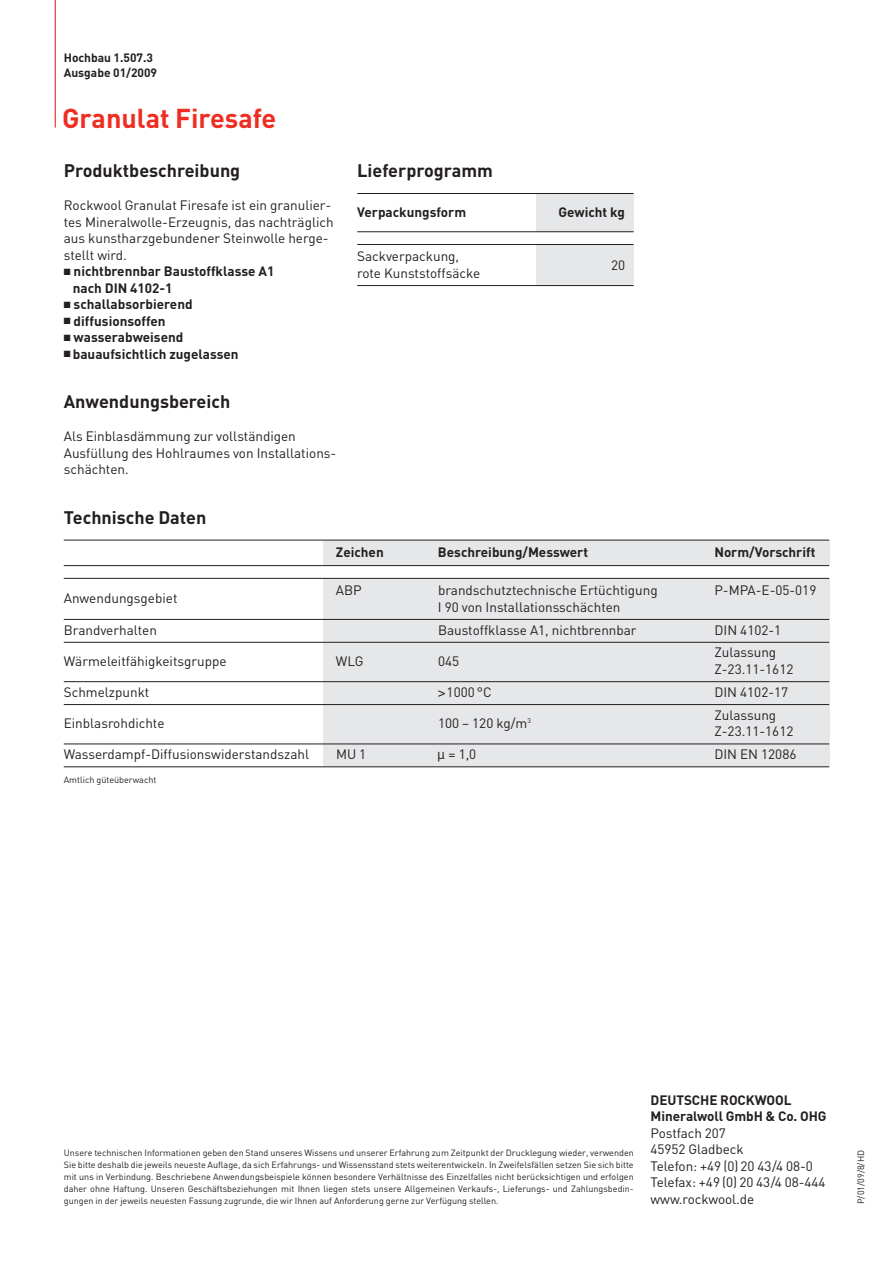
<style>
.page{position:relative;width:893px;height:1263px;background:#fff}
.page>*{position:absolute;margin:0;border:0;box-sizing:border-box;transform-origin:0 0}
.t1{font:700 27px "DIN";color:#ee2e22}
.t2{font:700 18px "DIN";color:#231f20}
.t3{font:13.5px/16.5px "DIN";color:#231f20}
.t4{font:700 13.5px/16.5px "DIN";color:#231f20}
.t5{font:700 12px/15px "DIN";color:#231f20}
.t6{font:9px/12px "DIN";color:#231f20;text-align:justify}
.s1{color:#fff}
.s2{font-family:"Olympia"}
</style>
<div class="page">
<div style="left:323px;top:578px;width:506px;height:189px;background:#e6e7e9"></div>
<hr style="left:55px;top:0;width:1px;height:128px;background:#ee2e22">
<div style="left:536px;top:193px;width:98px;height:39px;background:#e6e7e9"></div>
<div style="left:536px;top:244px;width:98px;height:42px;background:#e6e7e9"></div>
<hr style="left:357px;top:193px;width:277px;height:1px;background:#231f20">
<hr style="left:357px;top:231px;width:277px;height:1px;background:#231f20">
<hr style="left:357px;top:244px;width:277px;height:1px;background:#231f20">
<hr style="left:357px;top:285px;width:277px;height:1px;background:#231f20">
<div style="left:323px;top:540px;width:506px;height:26px;background:#e6e7e9"></div>
<hr style="left:64px;top:540px;width:765px;height:1px;background:#231f20">
<hr style="left:64px;top:565px;width:765px;height:1px;background:#231f20">
<hr style="left:64px;top:578px;width:765px;height:1px;background:#231f20">
<hr style="left:64px;top:619px;width:765px;height:1px;background:#231f20">
<hr style="left:64px;top:642px;width:765px;height:1px;background:#231f20">
<hr style="left:64px;top:681px;width:765px;height:1px;background:#231f20">
<hr style="left:64px;top:704px;width:765px;height:1px;background:#231f20">
<hr style="left:64px;top:744px;width:765px;height:1px;background:#231f20">
<hr style="left:64px;top:766px;width:765px;height:1px;background:#231f20">
<p class="t5" style="left:64px;top:50px;width:95px">Hochbau 1.507.3<br>Ausgabe 01/2009</p>
<h1 class="t1" style="left:62px;top:103px;width:216px">Granulat Firesafe</h1>
<h2 class="t2" style="left:64px;top:160px;width:178px">Produktbeschreibung</h2>
<h2 class="t2" style="left:357px;top:160px;width:137px">Lieferprogramm</h2>
<p class="t4" style="left:357px;top:204px;width:111px">Verpackungsform</p>
<p class="t4" style="left:558px;top:204px;width:68px">Gewicht kg</p>
<p class="t3" style="left:357px;top:248px;width:125px">Sackverpackung, rote Kunststoffsäcke</p>
<p class="t3" style="left:611px;top:257px;width:16px">20</p>
<p class="t3" style="left:64px;top:197px;width:271px">Rockwool Granulat Firesafe ist ein granulier&shy;tes Mineralwolle-Erzeugnis, das nachträglich aus kunstharzgebundener Steinwolle herge&shy;stellt wird.</p>
<p class="t4" style="left:64px;top:263px;width:212px">■ nichtbrennbar Baustoffklasse A1</p>
<p class="t4" style="left:64px;top:280px;width:110px"><span class="s1">■</span> nach DIN 4102-1</p>
<p class="t4" style="left:64px;top:296px;width:130px">■ schallabsorbierend</p>
<p class="t4" style="left:64px;top:313px;width:103px">■ diffusionsoffen</p>
<p class="t4" style="left:64px;top:329px;width:121px">■ wasserabweisend</p>
<p class="t4" style="left:64px;top:346px;width:176px">■ bauaufsichtlich zugelassen</p>
<h2 class="t2" style="left:64px;top:391px;width:168px">Anwendungsbereich</h2>
<p class="t3" style="left:64px;top:428px;width:274px">Als Einblasdämmung zur vollständigen<br>Ausfüllung des Hohlraumes von Installations&shy;schächten.</p>
<h2 class="t2" style="left:64px;top:507px;width:144px">Technische Daten</h2>
<p class="t3" style="left:64px;top:590px;width:115px">Anwendungsgebiet</p>
<p class="t4" style="left:336px;top:544px;width:49px">Zeichen</p>
<p class="t4" style="left:438px;top:544px;width:152px">Beschreibung/Messwert</p>
<p class="t4" style="left:714px;top:544px;width:103px">Norm/Vorschrift</p>
<p class="t3" style="left:336px;top:582px;width:27px">ABP</p>
<p class="t3" style="left:438px;top:582px;width:221px">brandschutztechnische Ertüchtigung</p>
<p class="t3" style="left:714px;top:582px;width:103px">P-MPA-E-05-019</p>
<p class="t3" style="left:438px;top:599px;width:184px">I 90 von Installationsschächten</p>
<p class="t3" style="left:64px;top:622px;width:95px">Brandverhalten</p>
<p class="t3" style="left:438px;top:622px;width:200px">Baustoffklasse A1, nichtbrennbar</p>
<p class="t3" style="left:714px;top:622px;width:68px">DIN 4102-1</p>
<p class="t3" style="left:64px;top:653px;width:164px">Wärmeleitfähigkeitsgruppe</p>
<p class="t3" style="left:336px;top:653px;width:29px">WLG</p>
<p class="t3" style="left:438px;top:653px;width:23px">045</p>
<p class="t3" style="left:714px;top:644px;width:81px">Zulassung<br>Z-23.11-1612</p>
<p class="t3" style="left:64px;top:684px;width:87px">Schmelzpunkt</p>
<p class="t3" style="left:438px;top:684px;width:55px"><span class="s2">&gt;</span>1000 °C</p>
<p class="t3" style="left:714px;top:684px;width:75px">DIN 4102-17</p>
<p class="t3" style="left:64px;top:715px;width:102px">Einblasrohdichte</p>
<p class="t3" style="left:438px;top:715px;width:94px">100 – 120 kg/m<sup>3</sup></p>
<p class="t3" style="left:714px;top:707px;width:81px">Zulassung<br>Z-23.11-1612</p>
<p class="t3" style="left:64px;top:746px;width:247px">Wasserdampf-Diffusionswiderstandszahl</p>
<p class="t3" style="left:336px;top:746px;width:32px">MU 1</p>
<p class="t3" style="left:438px;top:746px;width:40px"><span class="s2">Ì</span> = 1,0</p>
<p class="t3" style="left:714px;top:746px;width:84px">DIN EN 12086</p>
<p class="t6" style="left:64px;top:774px;width:94px">Amtlich güteüberwacht</p>
<p class="t6" style="left:64px;top:1146px;width:572px">Unsere technischen Informationen geben den Stand unseres Wissens und unserer Erfahrung zum Zeitpunkt der Drucklegung wieder, verwenden Sie bitte deshalb die jeweils neueste Auflage, da sich Erfahrungs- und Wissensstand stets weiterentwickeln. In Zweifelsfällen setzen Sie sich bitte mit uns in Verbindung. Beschriebene Anwendungsbeispiele können besondere Verhältnisse des Einzelfalles nicht berücksichtigen und erfolgen daher ohne Haftung. Unseren Geschäftsbeziehungen mit Ihnen liegen stets unsere Allgemeinen Verkaufs-, Lieferungs- und Zahlungsbedin&shy;gungen in der jeweils neuesten Fassung zugrunde, die wir Ihnen auf Anforderung gerne zur Verfügung stellen.</p>
<p class="t4" style="left:651px;top:1092px;width:177px">DEUTSCHE ROCKWOOL<br>Mineralwoll GmbH &amp; Co. OHG</p>
<p class="t3" style="left:651px;top:1125px;width:176px">Postfach 207<br>45952 Gladbeck<br>Telefon: +49 (0) 20 43/4 08-0<br>Telefax: +49 (0) 20 43/4 08-444 www.rockwool.de</p>
<p class="t6" style="left:855px;top:1204px;width:56px;rotate:-90deg">P/01/09/8/HD</p>
</div>
